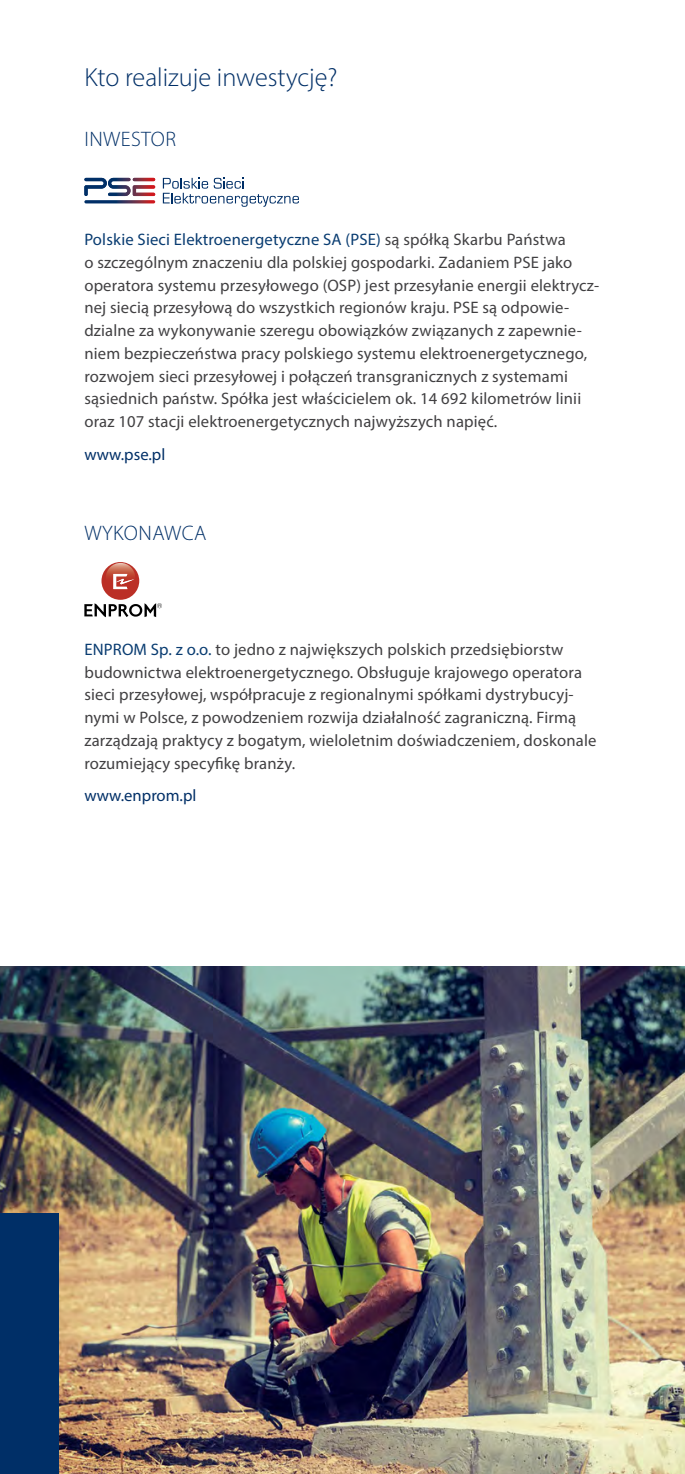
<style>
.page{position:relative;width:685px;height:1474px;background:#fff}
.page>*{position:absolute;margin:0;border:0;box-sizing:border-box;transform-origin:0 0}
.t1{font:300 26.25px "Myriad Pro";color:#002f67}
.t2{font:300 21px "Myriad Pro";letter-spacing:.02em;color:#002f67}
.t3{font:16.62px/22.8px "Myriad Pro";letter-spacing:.01em;color:#414042}
.t4{font:16.62px "Myriad Pro";color:#002f67}
.s1{color:#093c71}
</style>
<div class="page">
<img style="left:0;top:966px;width:685px;height:507px">
<svg style="left:84px;top:178px;width:71px;height:25px"></svg>
<svg style="left:163px;top:178px;width:136px;height:29px"></svg>
<div style="left:0;top:1213px;width:58px;height:260px;background:#002f67"></div>
<div style="left:101px;top:562px;width:38px;height:38px;background:#bb2f26;border-radius:50%"></div>
<img style="left:106px;top:563px;width:29px;height:27px">
<img style="left:113px;top:574px;width:14px;height:15px">
<img style="left:115px;top:578px;width:19px;height:6px">
<svg style="left:84px;top:603px;width:78px;height:14px"></svg>
<h1 class="t1" style="left:84px;top:61px;width:254px">Kto realizuje inwestycję?</h1>
<p class="t2" style="left:85px;top:126px;width:93px">INWESTOR</p>
<p class="t3" style="left:84px;top:228px;width:516px"><span class="s1">Polskie Sieci Elektroenergetyczne SA (PSE)</span> są spółką Skarbu Państwa<br>o szczególnym znaczeniu dla polskiej gospodarki. Zadaniem PSE jako operatora systemu przesyłowego (OSP) jest przesyłanie energii elektrycz&shy;nej siecią przesyłową do wszystkich regionów kraju. PSE są odpowie&shy;dzialne za wykonywanie szeregu obowiązków związanych z zapewnie&shy;niem bezpieczeństwa pracy polskiego systemu elektroenergetycznego, rozwojem sieci przesyłowej i połączeń transgranicznych z systemami sąsiednich państw. Spółka jest właścicielem ok. 14 692 kilometrów linii oraz 107 stacji elektroenergetycznych najwyższych napięć.</p>
<p class="t4" style="left:84px;top:444px;width:82px">www.pse.pl</p>
<p class="t2" style="left:85px;top:521px;width:123px">WYKONAWCA</p>
<p class="t3" style="left:84px;top:637px;width:513px"><span class="s1">ENPROM Sp. z o.o.</span> to jedno z największych polskich przedsiębiorstw budownictwa elektroenergetycznego. Obsługuje krajowego operatora sieci przesyłowej, współpracuje z regionalnymi spółkami dystrybucyj&shy;nymi w Polsce, z powodzeniem rozwija działalność zagraniczną. Firmą zarządzają praktycy z bogatym, wieloletnim doświadczeniem, doskonale rozumiejący specyfikę branży.</p>
<p class="t4" style="left:84px;top:785px;width:114px">www.enprom.pl</p>
</div>
